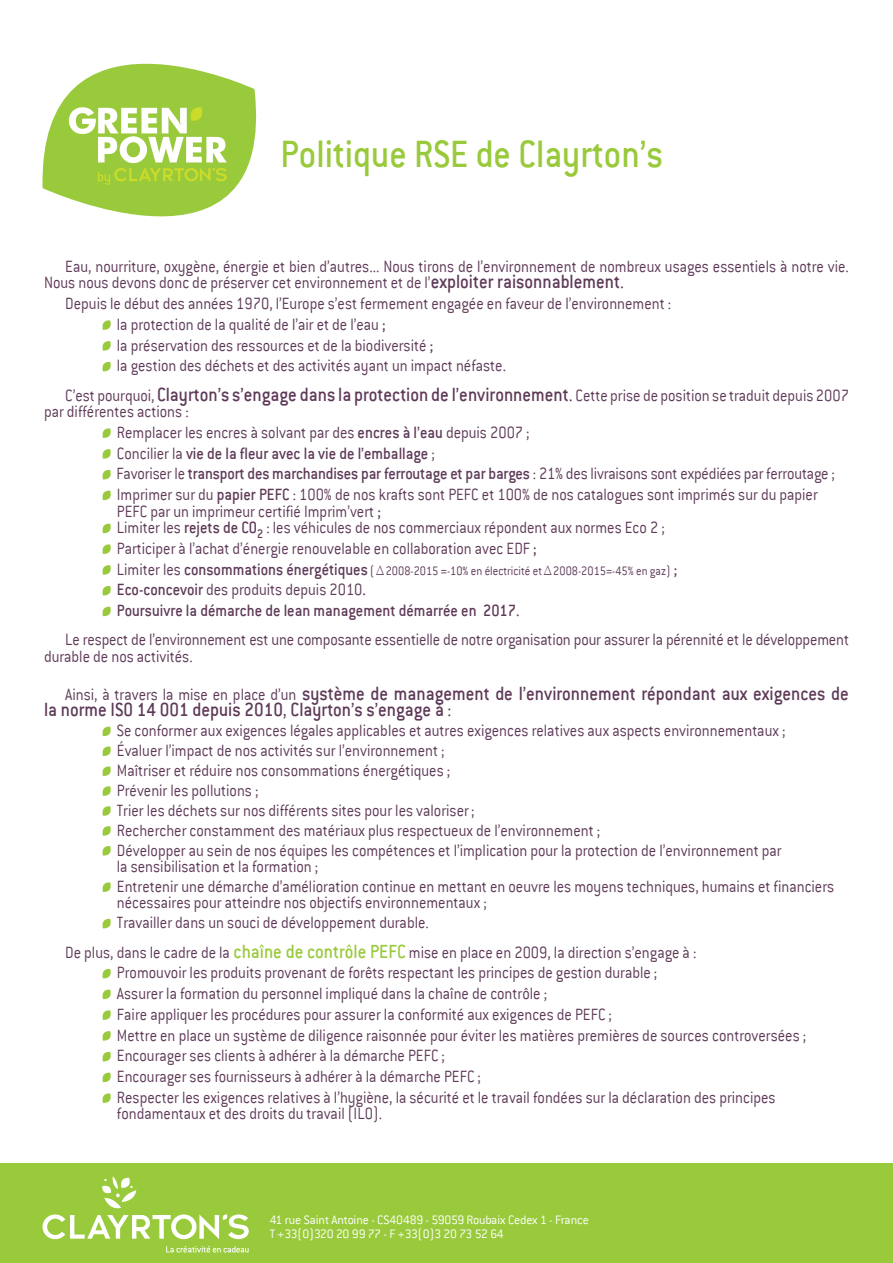
<style>
.page{position:relative;width:893px;height:1263px;background:#fff}
.page>*{position:absolute;margin:0;border:0;box-sizing:border-box;transform-origin:0 0}
.t1{font:500 42px "Conduit ITC";color:#99ca3b;scale:.9 1}
.t2{font:500 21px/16.5px "Conduit ITC";color:#5e3a58;scale:.9 1}
.t3{font:300 18px/20.7px "Conduit ITC";color:#5e3a58;scale:.9 1}
.t4{font:500 18px/20.7px "Conduit ITC";color:#5e3a58;scale:.9 1}
.t5{font:300 13.5px "Conduit ITC";color:#5e3a58;scale:.9 1}
.t6{font:300 13.5px/13.5px "Conduit ITC";letter-spacing:-.015em;color:#fff}
.s1{font-weight:500;font-size:21px}
.s2{font-size:21px}
.s3{font-weight:500}
.s4{font-size:18px}
.s5{font-weight:500;font-size:18px}
.s6{font-weight:300}
.s7{font-weight:300;font-size:18px}
.s8{font-weight:500;font-size:21px;color:#99ca3b}
</style>
<div class="page">
<div style="left:0;top:1163px;width:893px;height:100px;background:#99ca3b"></div>
<svg style="left:102px;top:320px;width:9px;height:10px"></svg>
<svg style="left:102px;top:341px;width:9px;height:10px"></svg>
<svg style="left:102px;top:361px;width:9px;height:11px"></svg>
<svg style="left:102px;top:428px;width:9px;height:10px"></svg>
<svg style="left:102px;top:449px;width:9px;height:10px"></svg>
<svg style="left:102px;top:469px;width:9px;height:11px"></svg>
<svg style="left:102px;top:490px;width:9px;height:11px"></svg>
<svg style="left:102px;top:523px;width:9px;height:11px"></svg>
<svg style="left:102px;top:544px;width:9px;height:10px"></svg>
<svg style="left:102px;top:565px;width:9px;height:10px"></svg>
<svg style="left:102px;top:585px;width:9px;height:11px"></svg>
<svg style="left:102px;top:606px;width:9px;height:11px"></svg>
<svg style="left:102px;top:726px;width:9px;height:11px"></svg>
<svg style="left:102px;top:746px;width:9px;height:10px"></svg>
<svg style="left:102px;top:766px;width:9px;height:10px"></svg>
<svg style="left:102px;top:786px;width:9px;height:10px"></svg>
<svg style="left:102px;top:806px;width:9px;height:10px"></svg>
<svg style="left:102px;top:826px;width:9px;height:10px"></svg>
<svg style="left:102px;top:846px;width:9px;height:10px"></svg>
<svg style="left:102px;top:882px;width:9px;height:10px"></svg>
<svg style="left:102px;top:918px;width:9px;height:11px"></svg>
<svg style="left:102px;top:968px;width:9px;height:11px"></svg>
<svg style="left:102px;top:989px;width:9px;height:11px"></svg>
<svg style="left:102px;top:1010px;width:9px;height:10px"></svg>
<svg style="left:102px;top:1031px;width:9px;height:10px"></svg>
<svg style="left:102px;top:1051px;width:9px;height:11px"></svg>
<svg style="left:102px;top:1072px;width:9px;height:11px"></svg>
<svg style="left:102px;top:1093px;width:9px;height:10px"></svg>
<svg style="left:42px;top:63px;width:215px;height:154px;fill:#99ca3b"></svg>
<svg style="left:69px;top:105px;width:158px;height:80px"></svg>
<svg style="left:166px;top:1246px;width:83px;height:6px"></svg>
<svg style="left:43px;top:1176px;width:206px;height:63px"></svg>
<h1 class="t1" style="left:281px;top:130px;width:426px">Politique RSE de Clayrton’s</h1>
<p class="t3" style="left:44px;top:258px;width:896px;line-height:16.5px;text-indent:21px">Eau, nourriture, oxygène, énergie et bien d’autres... Nous tirons de l’environnement de nombreux usages essentiels à notre vie.<br>Nous nous devons donc de préserver cet environnement et de l’<span class="s1">exploiter raisonnablement</span><span class="s2">.</span></p>
<p class="t3" style="left:117px;top:293px;width:617px;text-indent:-52px">Depuis le début des années 1970, l’Europe s’est fermement engagée en faveur de l’environnement : la protection de la qualité de l’air et de l’eau <span class="s3">;<br></span>la préservation des ressources et de la biodiversité <span class="s3">;<br></span>la gestion des déchets et des activités ayant un impact néfaste.</p>
<p class="t3" style="left:44px;top:387px;width:896px;line-height:16.5px;text-indent:21px">C’est pourquoi, <span class="s1">Clayrton’s s’engage dans la protection de l’environnement</span><span class="s2">.</span> Cette prise de position se traduit depuis 2007 par différentes actions :</p>
<p class="t3" style="left:116px;top:422px;width:800px">Remplacer les encres à solvant par des <span class="s3">encres à l’eau</span> depuis 2007 ;<br>Concilier la <span class="s3">vie de la fleur avec la vie de l’emballage</span> ;<br>Favoriser le <span class="s3">transport des marchandises par ferroutage et par barges</span> : 21% des livraisons sont expédiées par ferroutage ; Imprimer sur du <span class="s3">papier PEFC</span> : 100% de nos krafts sont PEFC et 100% de nos catalogues sont imprimés sur du papier</p>
<p class="t3" style="left:117px;top:503px;width:610px;line-height:16.5px">PEFC par un imprimeur certifié Imprim’vert <span class="s3">;<br></span>Limiter les <span class="s3">rejets de CO</span><sub>2</sub> : les véhicules de nos commerciaux répondent aux normes Eco 2 ;</p>
<p class="t3" style="left:117px;top:538px;width:468px">Participer à l’achat d’énergie renouvelable en collaboration avec EDF <span class="s3">;</span></p>
<p class="t5" style="left:117px;top:563px;width:624px"><span class="s4">Limiter les</span> <span class="s5">consommations énergétiques</span> ( Δ 2008-2015 =-10% en électricité et Δ 2008-2015=-45% en gaz) <span class="s5">;</span></p>
<p class="t4" style="left:117px;top:579px;width:449px">Eco-concevoir <span class="s6">des produits depuis 2010</span>.<br>Poursuivre la démarche de lean management démarrée en 2017.</p>
<p class="t3" style="left:44px;top:632px;width:896px;line-height:16.5px;text-indent:21px">Le respect de l’environnement est une composante essentielle de notre organisation pour assurer la pérennité et le développement durable de nos activités.</p>
<p class="t2" style="left:44px;top:685px;width:896px;text-indent:21px"><span class="s7">Ainsi, à travers la mise en place d’un</span> système de management de l’environnement répondant aux exigences de la norme ISO 14 001 depuis 2010<span class="s6">,</span> Clayrton’s s’engage à <span class="s6">:</span></p>
<p class="t3" style="left:117px;top:720px;width:744px;line-height:20px">Se conformer aux exigences légales applicables et autres exigences relatives aux aspects environnementaux ; Évaluer l’impact de nos activités sur l’environnement ;<br>Maîtriser et réduire nos consommations énergétiques ;<br>Prévenir les pollutions ;<br>Trier les déchets sur nos différents sites pour les valoriser;<br>Rechercher constamment des matériaux plus respectueux de l’environnement ;<br>Développer au sein de nos équipes les compétences et l’implication pour la protection de l’environnement par</p>
<p class="t3" style="left:117px;top:856px;width:799px;line-height:20px">la sensibilisation et la formation ;<br>Entretenir une démarche d’amélioration continue en mettant en oeuvre les moyens techniques, humains et financiers</p>
<p class="t3" style="left:117px;top:893px;width:412px;line-height:20px">nécessaires pour atteindre nos objectifs environnementaux ;<br>Travailler dans un souci de développement durable.</p>
<p class="t3" style="left:117px;top:942px;width:767px;text-indent:-52px">De plus, dans le cadre de la <span class="s8">chaîne de contrôle PEFC</span> mise en place en 2009, la direction s’engage à :<br>Promouvoir les produits provenant de forêts respectant les principes de gestion durable ;<br>Assurer la formation du personnel impliqué dans la chaîne de contrôle ;<br>Faire appliquer les procédures pour assurer la conformité aux exigences de PEFC ;<br>Mettre en place un système de diligence raisonnée pour éviter les matières premières de sources controversées ; Encourager ses clients à adhérer à la démarche PEFC ;<br>Encourager ses fournisseurs à adhérer à la démarche PEFC ;<br>Respecter les exigences relatives à l’hygiène, la sécurité et le travail fondées sur la déclaration des principes</p>
<p class="t3" style="left:117px;top:1103px;width:296px">fondamentaux et des droits du travail (ILO).</p>
<p class="t6" style="left:270px;top:1213px;width:321px">41 rue Saint Antoine - CS40489 - 59059 Roubaix Cedex 1 - France<br>T +33(0)320 20 99 77 - F +33(0)3 20 73 52 64</p>
</div>
